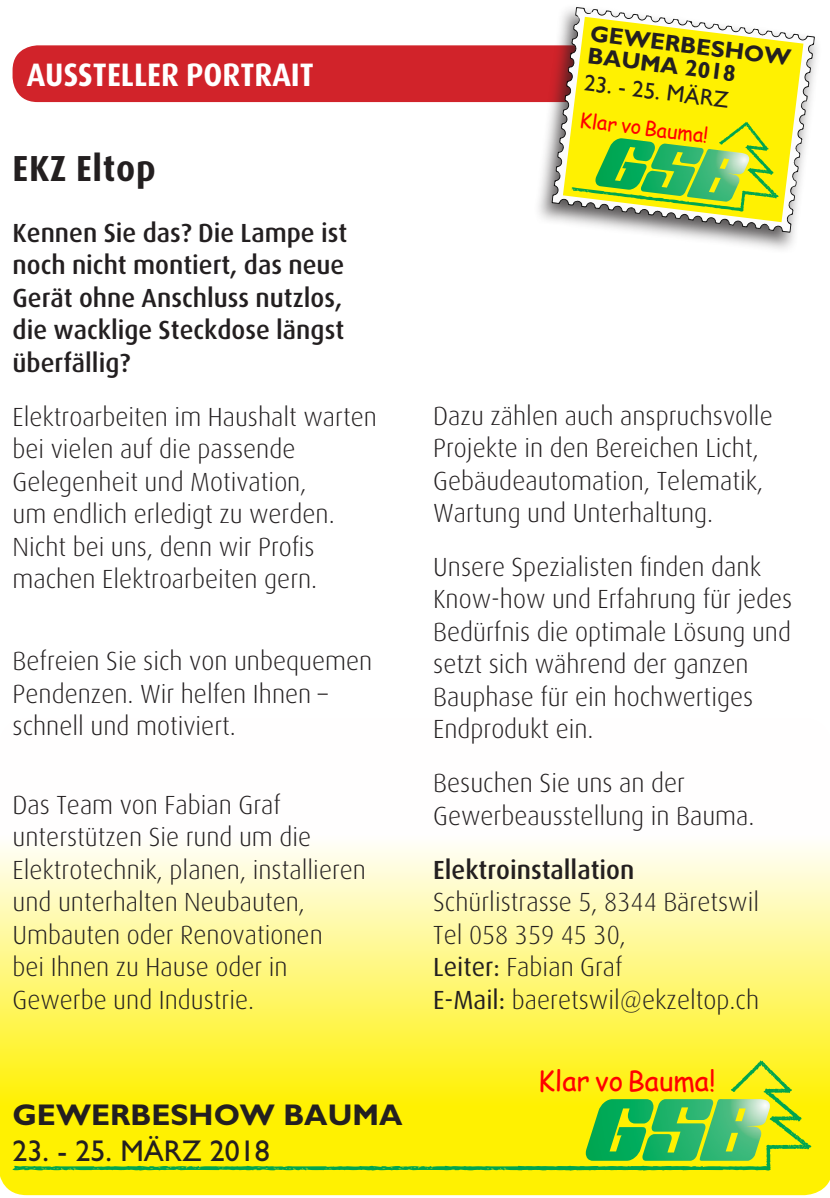
<style>
.page{position:relative;width:830px;height:1198px;background:#fff}
.page>*{position:absolute;margin:0;border:0;box-sizing:border-box;transform-origin:0 0}
._1_Titel_amtlich_gro{font:700 36.25px "Dax";letter-spacing:.02em;color:#231f20;scale:.95 1}
._0_Überschrift_blaue{font:700 32.5px "Dax";color:#fff;scale:.93 1}
.t1{font:700 30px "M Gill Sans";color:#231f20}
.t2{font:30px "M Gill Sans";color:#231f20}
.t3{font:27.75px "Comic Sans MS";color:#f00}
._3_Grundtext_oE{font:300 26.25px/32.5px "Dax";color:#231f20}
._3_Grundtext_oE-2{font:500 26.25px/32.5px "Dax";color:#231f20}
.t4{font:700 23px/22.2px "M Gill Sans";color:#231f20}
.t5{font:23px "M Gill Sans";color:#231f20}
.t6{font:20px "Comic Sans MS";color:#f00}
.s1{font-weight:500}
.s2{font-weight:400}
</style>
<div class="page">
<svg style="left:0;top:845px;width:829px;height:350px;background:#fef77f"></svg>
<svg style="left:13px;top:1060px;width:797px;height:110px;background:#f2ed0f"></svg>
<img style="left:585px;top:1099px;width:184px;height:61px">
<div style="left:13px;top:45px;width:610px;height:57px;background:#d1232a;border-radius:25px"></div>
<div style="left:533px;top:3px;width:289px;height:251px;background:#231f20;opacity:.75"></div>
<svg style="left:551px;top:7px;width:263px;height:226px"></svg>
<img style="left:595px;top:138px;width:112px;height:58px">
<p class="_0_Überschrift_blaue" style="left:27px;top:57px;width:310px">AUSSTELLER PORTRAIT</p>
<p class="_1_Titel_amtlich_gro" style="left:13px;top:148px;width:152px">EKZ Eltop</p>
<p class="_3_Grundtext_oE-2" style="left:13px;top:217px;width:336px">Kennen Sie das? Die Lampe ist noch nicht montiert, das neue<br>Gerät ohne Anschluss nutzlos, die wacklige Steckdose längst überfällig?</p>
<p class="_3_Grundtext_oE" style="left:13px;top:400px;width:366px">Elektroarbeiten im Haushalt warten bei vielen auf die passende<br>Gelegenheit und Motivation,<br>um endlich erledigt zu werden.<br>Nicht bei uns, denn wir Profis machen Elektroarbeiten gern.</p>
<p class="_3_Grundtext_oE" style="left:13px;top:645px;width:361px">Befreien Sie sich von unbequemen<br>Pendenzen. Wir helfen Ihnen – schnell und motiviert.</p>
<p class="_3_Grundtext_oE" style="left:13px;top:789px;width:355px">Das Team von Fabian Graf unterstützen Sie rund um die<br>Elektrotechnik, planen, installieren und unterhalten Neubauten,<br>Umbauten oder Renovationen<br>bei Ihnen zu Hause oder in<br>Gewerbe und Industrie.</p>
<p class="t1" style="left:13px;top:1097px;width:391px">GEWERBESHOW BAUMA</p>
<p class="t2" style="left:13px;top:1134px;width:259px">23. - 25. MÄRZ 2018</p>
<p class="t4" style="left:591px;top:22px;width:203px;rotate:7deg">GEWERBESHOW<br>BAUMA 2018</p>
<p class="t6" style="left:581px;top:105px;width:131px;rotate:7deg">Klar vo Bauma!</p>
<p class="t5" style="left:585px;top:70px;width:147px;rotate:7deg">23. - 25. MÄRZ</p>
<p class="_3_Grundtext_oE" style="left:433px;top:399px;width:341px">Dazu zählen auch anspruchsvolle<br>Projekte in den Bereichen Licht,<br>Gebäudeautomation, Telematik,<br>Wartung und Unterhaltung.</p>
<p class="_3_Grundtext_oE" style="left:433px;top:551px;width:360px">Unsere Spezialisten finden dank<br>Know-how und Erfahrung für jedes<br>Bedürfnis die optimale Lösung und setzt sich während der ganzen<br>Bauphase für ein hochwertiges<br>Endprodukt ein.</p>
<p class="_3_Grundtext_oE" style="left:433px;top:767px;width:323px">Besuchen Sie uns an der<br>Gewerbeausstellung in Bauma.</p>
<p class="_3_Grundtext_oE" style="left:433px;top:853px;width:327px"><span class="s1">Elektroinstallation<br></span>Schürlistrasse 5, 8344 Bäretswil<br>Tel 058 359 45 30,<br><span class="s2">Leiter:</span> Fabian Graf<br><span class="s2">E-Mail:</span> baeretswil@ekzeltop.ch</p>
<p class="t3" style="left:537px;top:1060px;width:179px">Klar vo Bauma!</p>
</div>
